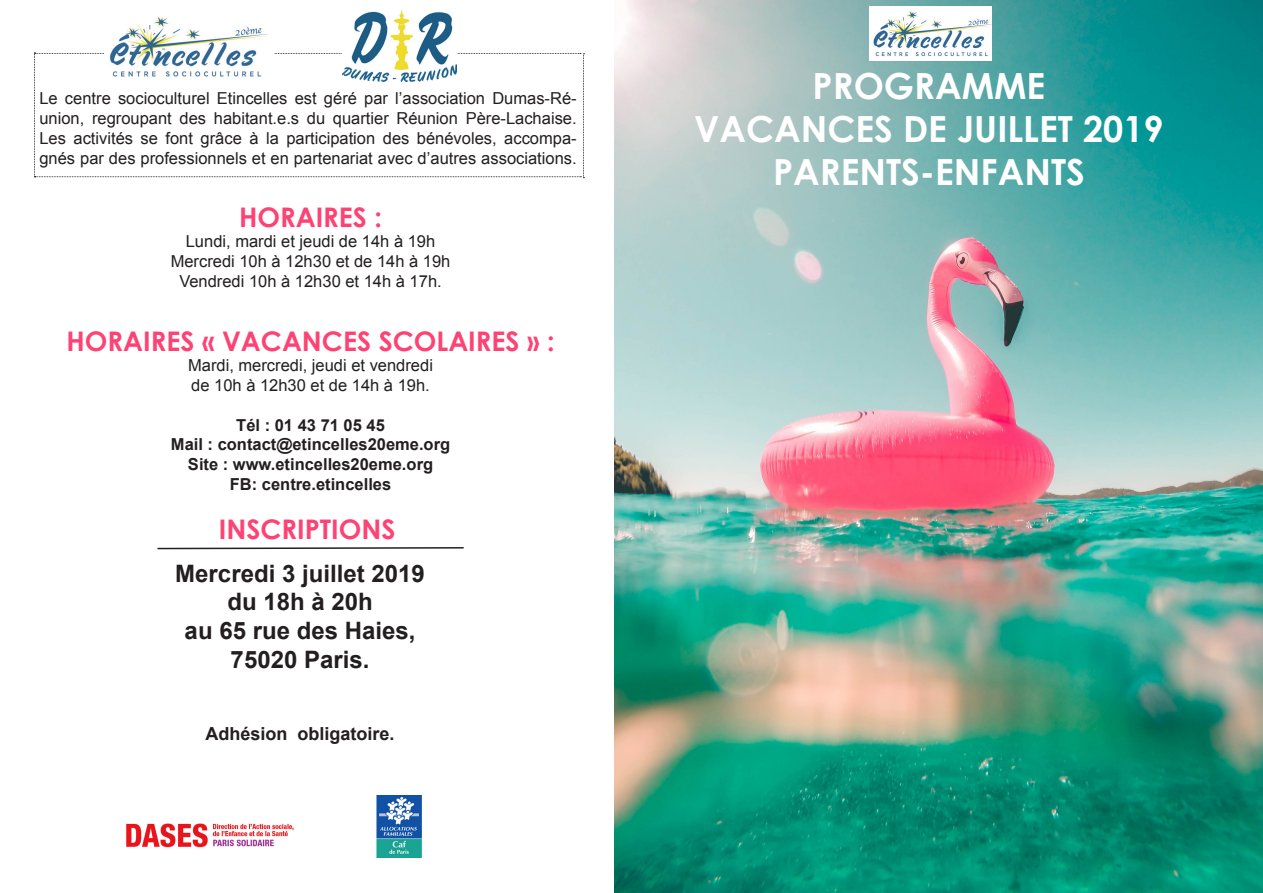
<style>
.page{position:relative;width:1263px;height:893px;background:#fff}
.page>*{position:absolute;margin:0;border:0;box-sizing:border-box;transform-origin:0 0}
.t1{font:700 36px "Century Gothic";color:#fff}
.t2{font:700 27px "Century Gothic";color:#fe4274}
.t3{font:700 24px "Arial";color:#231f20}
.t4{font:700 18px "Arial";color:#231f20}
.t5{font:16.5px/19.8px "Arial";color:#231f20;text-align:justify}
.t6{font:700 16.5px "Arial";color:#231f20}
</style>
<div class="page">
<img style="left:614px;top:0;width:649px;height:893px">
<svg style="left:34px;top:53px;width:550px;height:125px"></svg>
<img style="left:104px;top:16px;width:169px;height:67px">
<img style="left:342px;top:11px;width:114px;height:71px">
<svg style="left:157px;top:547px;width:307px;height:3px"></svg>
<img style="left:126px;top:823px;width:168px;height:25px">
<img style="left:377px;top:795px;width:44px;height:63px">
<img style="left:870px;top:6px;width:122px;height:54px">
<p class="t5" style="left:39px;top:89px;width:539px">Le centre socioculturel Etincelles est géré par l’association Dumas-Ré&shy;union, regroupant des habitant.e.s du quartier Réunion Père-Lachaise.<br>Les activités se font grâce à la participation des bénévoles, accompa&shy;gnés par des professionnels et en partenariat avec d’autres associations.</p>
<p class="t2" style="left:239px;top:200px;width:145px">HORAIRES :</p>
<p class="t5" style="left:186px;top:231px;width:251px">Lundi, mardi et jeudi de 14h à 19h</p>
<p class="t5" style="left:171px;top:251px;width:281px">Mercredi 10h à 12h30 et de 14h à 19h</p>
<p class="t5" style="left:179px;top:271px;width:264px">Vendredi 10h à 12h30 et 14h à 17h.</p>
<p class="t2" style="left:67px;top:325px;width:490px">HORAIRES « VACANCES SCOLAIRES » :</p>
<p class="t5" style="left:188px;top:356px;width:246px">Mardi, mercredi, jeudi et vendredi</p>
<p class="t5" style="left:191px;top:375px;width:240px">de 10h à 12h30 et de 14h à 19h.</p>
<p class="t6" style="left:236px;top:414px;width:150px">Tél : 01 43 71 05 45</p>
<p class="t6" style="left:171px;top:434px;width:281px">Mail : contact@etincelles20eme.org</p>
<p class="t6" style="left:188px;top:453px;width:247px">Site : www.etincelles20eme.org</p>
<p class="t6" style="left:230px;top:473px;width:163px">FB: centre.etincelles</p>
<p class="t2" style="left:219px;top:512px;width:178px">INSCRIPTIONS</p>
<p class="t3" style="left:175px;top:557px;width:251px">Mercredi 3 juillet 2019</p>
<p class="t3" style="left:227px;top:586px;width:147px">du 18h à 20h</p>
<p class="t3" style="left:185px;top:615px;width:232px">au 65 rue des Haies,</p>
<p class="t3" style="left:231px;top:644px;width:140px">75020 Paris.</p>
<p class="t4" style="left:206px;top:722px;width:191px">Adhésion obligatoire.</p>
<p class="t1" style="left:813px;top:63px;width:234px">PROGRAMME</p>
<p class="t1" style="left:694px;top:106px;width:471px">VACANCES DE JUILLET 2019</p>
<p class="t1" style="left:773px;top:150px;width:313px">PARENTS-ENFANTS</p>
</div>
